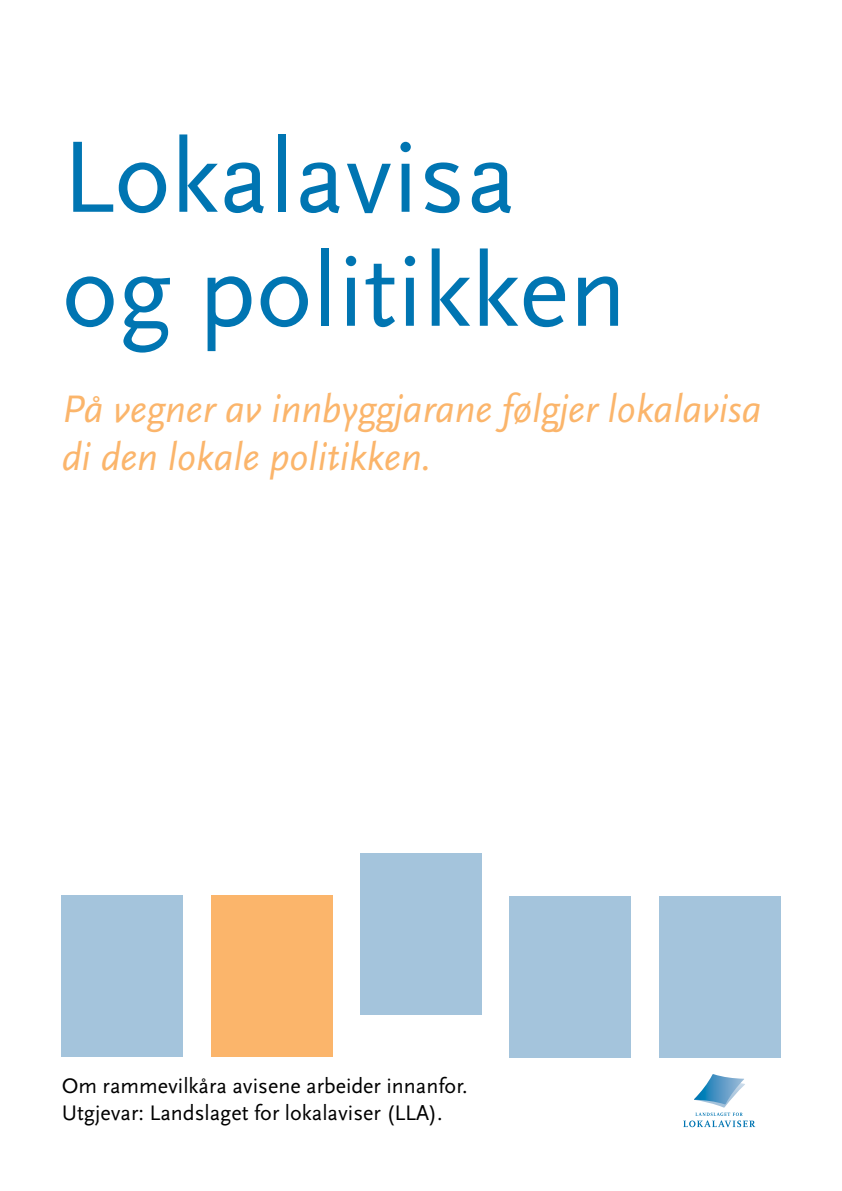
<style>
.page{position:relative;width:842px;height:1191px;background:#fff}
.page>*{position:absolute;margin:0;border:0;box-sizing:border-box;transform-origin:0 0}
.t1{font:106px/114px "Scala Sans";color:#0075b2}
.t2{font:italic 40px/48px "Scala Sans";color:#fbb56b}
.t3{font:22px/26.4px "Scala Sans";color:#000}
</style>
<div class="page">
<div style="left:62px;top:895px;width:121px;height:162px;background:#a4c4dc"></div>
<div style="left:211px;top:895px;width:121px;height:162px;background:#fbb56b"></div>
<div style="left:360px;top:853px;width:121px;height:162px;background:#a4c4dc"></div>
<div style="left:510px;top:896px;width:121px;height:162px;background:#a4c4dc"></div>
<div style="left:659px;top:896px;width:121px;height:162px;background:#a4c4dc"></div>
<svg style="left:683px;top:1074px;width:72px;height:53px"></svg>
<h1 class="t1" style="left:62px;top:122px;width:566px">Lokalavisa og politikken</h1>
<h2 class="t2" style="left:62px;top:385px;width:701px">På vegner av innbyggjarane følgjer lokalavisa di den lokale politikken.</h2>
<p class="t3" style="left:62px;top:1073px;width:407px">Om rammevilkåra avisene arbeider innanfor.<br>Utgjevar: Landslaget for lokalaviser (LLA).</p>
</div>
